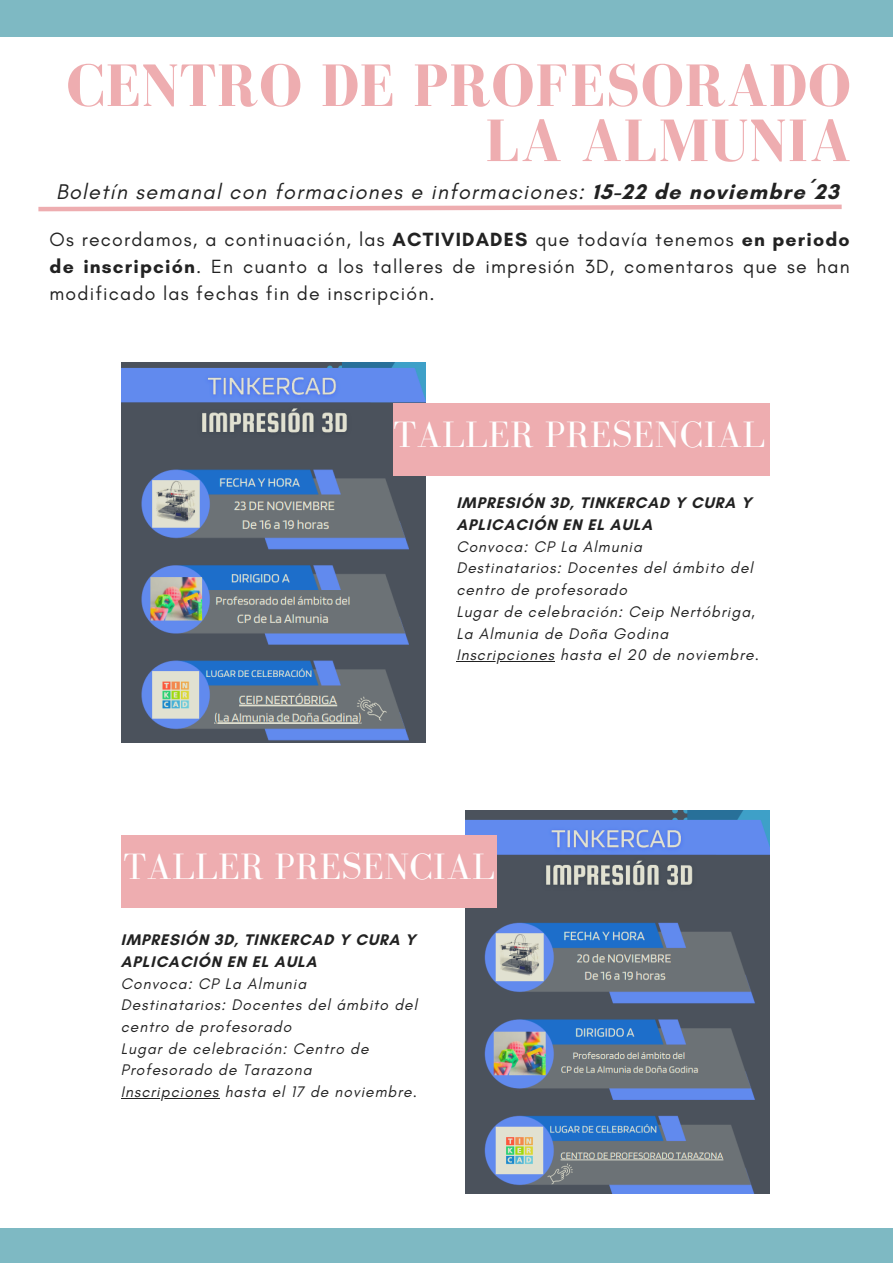
<style>
.page{position:relative;width:893px;height:1264px;background:#fff}
.page>*{position:absolute;margin:0;border:0;box-sizing:border-box;transform-origin:0 0}
.t1{font:700 61.5px/55.1px "Bodoni FLF";letter-spacing:.01em;color:#eeadb0;text-align:right}
.t2{font:37.8px "Bodoni FLF";letter-spacing:.01em;color:#fff}
.t3{font:37.65px "Bodoni FLF";letter-spacing:.01em;color:#fff}
.t4{font:italic 21.6px "Glacial Indifference";letter-spacing:.06em;color:#222}
.t5{font:19.5px/27px "Glacial Indifference";letter-spacing:.06em;color:#222;text-align:justify}
.t6{font:italic 15.6px/21.8px "Glacial Indifference";letter-spacing:.06em;color:#222}
.t7{font:700 15.6px/21.8px "Glacial Indifference";letter-spacing:.06em;color:#222}
.s1{font-weight:700;font-style:normal}
.s2{font-weight:700}
</style>
<div class="page">
<div style="left:0;top:1227px;width:892px;height:35px;background:#7eb9c3"></div>
<div style="left:0;top:0;width:892px;height:36px;background:#7eb9c3"></div>
<img style="left:121px;top:362px;width:304px;height:380px">
<div style="left:393px;top:403px;width:376px;height:72px;background:#eeadb0"></div>
<img style="left:465px;top:810px;width:304px;height:383px">
<div style="left:121px;top:835px;width:375px;height:72px;background:#eeadb0"></div>
<hr style="left:456px;top:661px;width:99px;height:1px;background:#222">
<hr style="left:121px;top:1097px;width:98px;height:1px;background:#222">
<svg style="left:38px;top:204px;width:804px;height:8px"></svg>
<p class="t1" style="left:67px;top:58px;width:785px">CENTRO DE PROFESORADO<br>LA ALMUNIA</p>
<p class="t4" style="left:56px;top:178px;width:784px">Boletín semanal con formaciones e informaciones: <span class="s1">15-22 de noviembre´23</span></p>
<p class="t5" style="left:49px;top:225px;width:801px">Os recordamos, a continuación, las <span class="s2">ACTIVIDADES</span> que todavía tenemos <span class="s2">en periodo de inscripción</span>. En cuanto a los talleres de impresión 3D, comentaros que se han modificado las fechas fin de inscripción.</p>
<p class="t2" style="left:393px;top:414px;width:373px">TALLER PRESENCIAL</p>
<p class="t7" style="left:456px;top:492px;width:297px">IMPRESIÓN 3D, TINKERCAD Y CURA Y<br>APLICACIÓN EN EL AULA</p>
<p class="t6" style="left:456px;top:535px;width:187px">Convoca: CP La Almunia</p>
<p class="t6" style="left:456px;top:557px;width:298px">Destinatarios: Docentes del ámbito del centro de profesorado</p>
<p class="t6" style="left:456px;top:600px;width:300px">Lugar de celebración: Ceip Nertóbriga,<br>La Almunia de Doña Godina</p>
<p class="t6" style="left:456px;top:644px;width:304px">Inscripciones hasta el 20 de noviembre.</p>
<p class="t3" style="left:123px;top:846px;width:373px">TALLER PRESENCIAL</p>
<p class="t7" style="left:121px;top:928px;width:296px">IMPRESIÓN 3D, TINKERCAD Y CURA Y<br>APLICACIÓN EN EL AULA</p>
<p class="t6" style="left:121px;top:972px;width:187px">Convoca: CP La Almunia</p>
<p class="t6" style="left:121px;top:993px;width:298px">Destinatarios: Docentes del ámbito del centro de profesorado</p>
<p class="t6" style="left:121px;top:1037px;width:249px">Lugar de celebración: Centro de<br>Profesorado de Tarazona</p>
<p class="t6" style="left:121px;top:1080px;width:297px">Inscripciones hasta el 17 de noviembre.</p>
</div>
